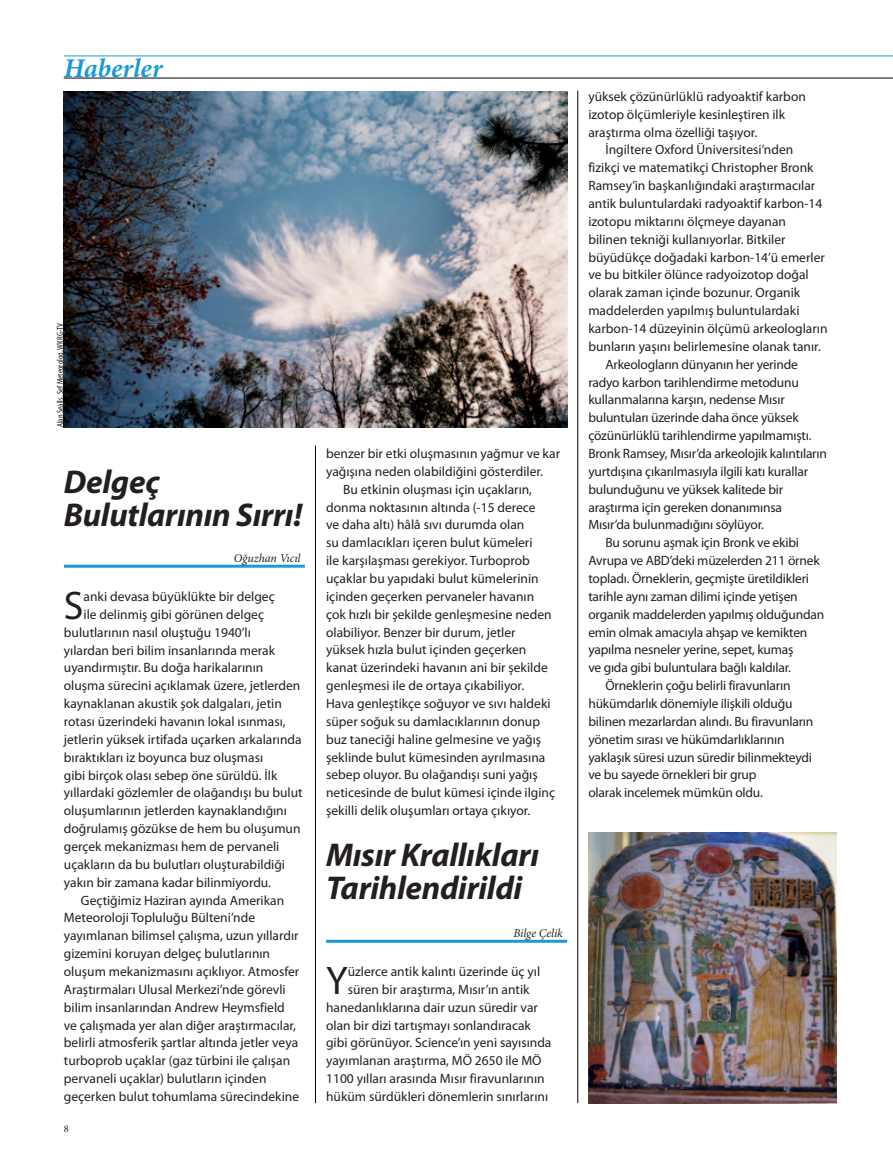
<style>
.page{position:relative;width:893px;height:1170px;background:#fff}
.page>*{position:absolute;margin:0;border:0;box-sizing:border-box;transform-origin:0 0}
.t1{font:40.05px "Myriad Pro";color:#231f20}
.t2{font:italic 700 33px/33px "Myriad Pro";letter-spacing:-.01em;color:#231f20}
.t3{font:italic 700 27px "Minion Pro";color:#1b9ad7}
.t4{font:13.5px/17.9px "Myriad Pro";color:#231f20}
.t5{font:italic 12px "Minion Pro";letter-spacing:-.005em;color:#231f20}
.t6{font:10.35px "Minion Pro";color:#231f20}
.t7{font:condensed 9px "Myriad Pro";color:#231f20}
</style>
<div class="page">
<hr style="left:64px;top:564px;width:241px;height:3px;background:#1b9ad7">
<hr style="left:326px;top:939px;width:241px;height:3px;background:#1b9ad7">
<hr style="left:577px;top:91px;width:1px;height:1012px;background:#000106">
<hr style="left:315px;top:445px;width:1px;height:658px;background:#000106">
<img style="left:64px;top:91px;width:503px;height:336px">
<img style="left:588px;top:832px;width:248px;height:271px">
<hr style="left:64px;top:78px;width:829px;height:1px;background:#000106">
<hr style="left:64px;top:56px;width:829px;height:1px;background:#1b9ad7">
<h3 class="t3" style="left:64px;top:49px;width:100px">Haberler</h3>
<p class="t7" style="left:55px;top:427px;width:105px;rotate:-90deg">Alan Sealls, Şef Meteorolog, WKRG-TV</p>
<h2 class="t2" style="left:64px;top:464px;width:240px">Delgeç<br>Bulutlarının Sırrı!</h2>
<p class="t5" style="left:234px;top:549px;width:68px">Oğuzhan Vıcıl</p>
<h1 class="t1" style="left:64px;top:580px;width:21px">S</h1>
<p class="t4" style="left:84px;top:587px;width:193px">anki devasa büyüklükte bir delgeç</p>
<p class="t4" style="left:84px;top:605px;width:182px">ile delinmiş gibi görünen delgeç</p>
<p class="t4" style="left:64px;top:623px;width:189px">bulutlarının nasıl oluştuğu 1940’lı</p>
<p class="t4" style="left:64px;top:640px;width:213px">yılardan beri bilim insanlarında merak</p>
<p class="t4" style="left:64px;top:658px;width:201px">uyandırmıştır. Bu doğa harikalarının</p>
<p class="t4" style="left:64px;top:676px;width:238px">oluşma sürecini açıklamak üzere, jetlerden</p>
<p class="t4" style="left:64px;top:694px;width:219px">kaynaklanan akustik şok dalgaları, jetin</p>
<p class="t4" style="left:64px;top:712px;width:223px">rotası üzerindeki havanın lokal ısınması,</p>
<p class="t4" style="left:64px;top:730px;width:239px">jetlerin yüksek irtifada uçarken arkalarında</p>
<p class="t4" style="left:64px;top:748px;width:201px">bıraktıkları iz boyunca buz oluşması</p>
<p class="t4" style="left:64px;top:765px;width:215px">gibi birçok olası sebep öne sürüldü. İlk</p>
<p class="t4" style="left:64px;top:783px;width:240px">yıllardaki gözlemler de olağandışı bu bulut</p>
<p class="t4" style="left:64px;top:801px;width:225px">oluşumlarının jetlerden kaynaklandığını</p>
<p class="t4" style="left:64px;top:819px;width:238px">doğrulamış gözükse de hem bu oluşumun</p>
<p class="t4" style="left:64px;top:837px;width:217px">gerçek mekanizması hem de pervaneli</p>
<p class="t4" style="left:64px;top:855px;width:223px">uçakların da bu bulutları oluşturabildiği</p>
<p class="t4" style="left:64px;top:872px;width:209px">yakın bir zamana kadar bilinmiyordu.</p>
<p class="t4" style="left:81px;top:890px;width:205px">Geçtiğimiz Haziran ayında Amerikan</p>
<p class="t4" style="left:64px;top:908px;width:193px">Meteoroloji Topluluğu Bülteni’nde</p>
<p class="t4" style="left:64px;top:926px;width:236px">yayımlanan bilimsel çalışma, uzun yıllardır</p>
<p class="t4" style="left:64px;top:944px;width:208px">gizemini koruyan delgeç bulutlarının</p>
<p class="t4" style="left:64px;top:962px;width:237px">oluşum mekanizmasını açıklıyor. Atmosfer</p>
<p class="t4" style="left:64px;top:980px;width:223px">Araştırmaları Ulusal Merkezi’nde görevli</p>
<p class="t4" style="left:64px;top:997px;width:222px">bilim insanlarından Andrew Heymsfield</p>
<p class="t4" style="left:64px;top:1015px;width:234px">ve çalışmada yer alan diğer araştırmacılar,</p>
<p class="t4" style="left:64px;top:1033px;width:236px">belirli atmosferik şartlar altında jetler veya</p>
<p class="t4" style="left:64px;top:1051px;width:228px">turboprob uçaklar (gaz türbini ile çalışan</p>
<p class="t4" style="left:64px;top:1069px;width:204px">pervaneli uçaklar) bulutların içinden</p>
<p class="t4" style="left:64px;top:1087px;width:237px">geçerken bulut tohumlama sürecindekine</p>
<p class="t6" style="left:64px;top:1121px;width:6px">8</p>
<p class="t4" style="left:326px;top:444px;width:235px">benzer bir etki oluşmasının yağmur ve kar</p>
<p class="t4" style="left:326px;top:462px;width:218px">yağışına neden olabildiğini gösterdiler.</p>
<p class="t4" style="left:343px;top:480px;width:190px">Bu etkinin oluşması için uçakların,</p>
<p class="t4" style="left:326px;top:498px;width:211px">donma noktasının altında (-15 derece</p>
<p class="t4" style="left:326px;top:515px;width:200px">ve daha altı) hâlâ sıvı durumda olan</p>
<p class="t4" style="left:326px;top:533px;width:208px">su damlacıkları içeren bulut kümeleri</p>
<p class="t4" style="left:326px;top:551px;width:205px">ile karşılaşması gerekiyor. Turboprob</p>
<p class="t4" style="left:326px;top:569px;width:214px">uçaklar bu yapıdaki bulut kümelerinin</p>
<p class="t4" style="left:326px;top:587px;width:210px">içinden geçerken pervaneler havanın</p>
<p class="t4" style="left:326px;top:605px;width:227px">çok hızlı bir şekilde genleşmesine neden</p>
<p class="t4" style="left:326px;top:623px;width:191px">olabiliyor. Benzer bir durum, jetler</p>
<p class="t4" style="left:326px;top:640px;width:202px">yüksek hızla bulut içinden geçerken</p>
<p class="t4" style="left:326px;top:658px;width:223px">kanat üzerindeki havanın ani bir şekilde</p>
<p class="t4" style="left:326px;top:676px;width:199px">genleşmesi ile de ortaya çıkabiliyor.</p>
<p class="t4" style="left:326px;top:694px;width:226px">Hava genleştikçe soğuyor ve sıvı haldeki</p>
<p class="t4" style="left:326px;top:712px;width:215px">süper soğuk su damlacıklarının donup</p>
<p class="t4" style="left:326px;top:730px;width:217px">buz taneciği haline gelmesine ve yağış</p>
<p class="t4" style="left:326px;top:747px;width:221px">şeklinde bulut kümesinden ayrılmasına</p>
<p class="t4" style="left:326px;top:765px;width:213px">sebep oluyor. Bu olağandışı suni yağış</p>
<p class="t4" style="left:326px;top:783px;width:230px">neticesinde de bulut kümesi içinde ilginç</p>
<p class="t4" style="left:326px;top:801px;width:206px">şekilli delik oluşumları ortaya çıkıyor.</p>
<h2 class="t2" style="left:326px;top:837px;width:214px">Mısır Krallıkları<br>Tarihlendirildi</h2>
<p class="t5" style="left:513px;top:924px;width:51px">Bilge Çelik</p>
<h1 class="t1" style="left:326px;top:955px;width:23px">Y</h1>
<p class="t4" style="left:348px;top:962px;width:194px">üzlerce antik kalıntı üzerinde üç yıl</p>
<p class="t4" style="left:348px;top:980px;width:183px">süren bir araştırma, Mısır’ın antik</p>
<p class="t4" style="left:326px;top:997px;width:213px">hanedanlıklarına dair uzun süredir var</p>
<p class="t4" style="left:326px;top:1015px;width:206px">olan bir dizi tartışmayı sonlandıracak</p>
<p class="t4" style="left:326px;top:1033px;width:227px">gibi görünüyor. Science’ın yeni sayısında</p>
<p class="t4" style="left:326px;top:1051px;width:217px">yayımlanan araştırma, MÖ 2650 ile MÖ</p>
<p class="t4" style="left:326px;top:1069px;width:220px">1100 yılları arasında Mısır firavunlarının</p>
<p class="t4" style="left:326px;top:1087px;width:224px">hüküm sürdükleri dönemlerin sınırlarını</p>
<p class="t4" style="left:588px;top:87px;width:219px">yüksek çözünürlüklü radyoaktif karbon izotop ölçümleriyle kesinleştiren ilk araştırma olma özelliği taşıyor.</p>
<p class="t4" style="left:605px;top:141px;width:189px">İngiltere Oxford Üniversitesi’nden</p>
<p class="t4" style="left:588px;top:158px;width:227px">fizikçi ve matematikçi Christopher Bronk</p>
<p class="t4" style="left:588px;top:176px;width:229px">Ramsey’in başkanlığındaki araştırmacılar</p>
<p class="t4" style="left:588px;top:194px;width:236px">antik buluntulardaki radyoaktif karbon-14</p>
<p class="t4" style="left:588px;top:212px;width:199px">izotopu miktarını ölçmeye dayanan</p>
<p class="t4" style="left:588px;top:230px;width:199px">bilinen tekniği kullanıyorlar. Bitkiler</p>
<p class="t4" style="left:588px;top:248px;width:238px">büyüdükçe doğadaki karbon-14’ü emerler</p>
<p class="t4" style="left:588px;top:266px;width:222px">ve bu bitkiler ölünce radyoizotop doğal</p>
<p class="t4" style="left:588px;top:283px;width:213px">olarak zaman içinde bozunur. Organik</p>
<p class="t4" style="left:588px;top:301px;width:213px">maddelerden yapılmış buluntulardaki</p>
<p class="t4" style="left:588px;top:319px;width:241px">karbon-14 düzeyinin ölçümü arkeologların</p>
<p class="t4" style="left:588px;top:337px;width:234px">bunların yaşını belirlemesine olanak tanır.</p>
<p class="t4" style="left:605px;top:355px;width:194px">Arkeologların dünyanın her yerinde</p>
<p class="t4" style="left:588px;top:373px;width:212px">radyo karbon tarihlendirme metodunu</p>
<p class="t4" style="left:588px;top:390px;width:198px">kullanmalarına karşın, nedense Mısır</p>
<p class="t4" style="left:588px;top:408px;width:212px">buluntuları üzerinde daha önce yüksek</p>
<p class="t4" style="left:588px;top:426px;width:225px">çözünürlüklü tarihlendirme yapılmamıştı.</p>
<p class="t4" style="left:588px;top:444px;width:240px">Bronk Ramsey, Mısır’da arkeolojik kalıntıların</p>
<p class="t4" style="left:588px;top:462px;width:221px">yurtdışına çıkarılmasıyla ilgili katı kurallar</p>
<p class="t4" style="left:588px;top:480px;width:196px">bulunduğunu ve yüksek kalitede bir</p>
<p class="t4" style="left:588px;top:498px;width:195px">araştırma için gereken donanımınsa</p>
<p class="t4" style="left:588px;top:515px;width:177px">Mısır’da bulunmadığını söylüyor.</p>
<p class="t4" style="left:605px;top:533px;width:195px">Bu sorunu aşmak için Bronk ve ekibi</p>
<p class="t4" style="left:588px;top:551px;width:233px">Avrupa ve ABD’deki müzelerden 211 örnek</p>
<p class="t4" style="left:588px;top:569px;width:222px">topladı. Örneklerin, geçmişte üretildikleri</p>
<p class="t4" style="left:588px;top:587px;width:211px">tarihle aynı zaman dilimi içinde yetişen</p>
<p class="t4" style="left:588px;top:605px;width:237px">organik maddelerden yapılmış olduğundan</p>
<p class="t4" style="left:588px;top:622px;width:221px">emin olmak amacıyla ahşap ve kemikten</p>
<p class="t4" style="left:588px;top:640px;width:207px">yapılma nesneler yerine, sepet, kumaş</p>
<p class="t4" style="left:588px;top:658px;width:204px">ve gıda gibi buluntulara bağlı kaldılar.</p>
<p class="t4" style="left:605px;top:676px;width:187px">Örneklerin çoğu belirli firavunların</p>
<p class="t4" style="left:588px;top:694px;width:206px">hükümdarlık dönemiyle ilişkili olduğu</p>
<p class="t4" style="left:588px;top:712px;width:226px">bilinen mezarlardan alındı. Bu firavunların</p>
<p class="t4" style="left:588px;top:730px;width:198px">yönetim sırası ve hükümdarlıklarının</p>
<p class="t4" style="left:588px;top:747px;width:225px">yaklaşık süresi uzun süredir bilinmekteydi</p>
<p class="t4" style="left:588px;top:765px;width:170px">ve bu sayede örnekleri bir grup</p>
<p class="t4" style="left:588px;top:783px;width:176px">olarak incelemek mümkün oldu.</p>
</div>
